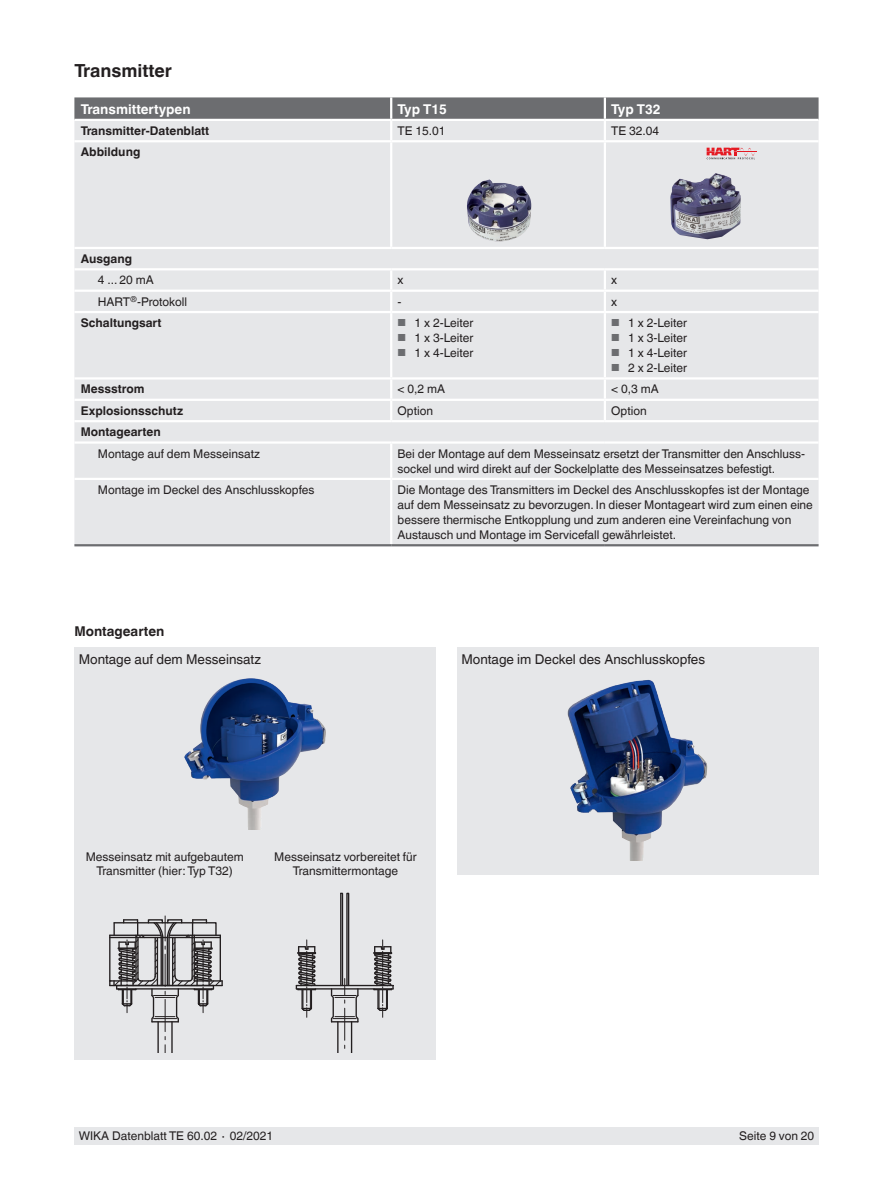
<style>
.page{position:relative;width:893px;height:1188px;background:#fff}
.page>*{position:absolute;margin:0;border:0;box-sizing:border-box;transform-origin:0 0}
.t1{font:700 18px "Helvetica World";color:#231f20}
.t2{font:13.5px "Helvetica World";color:#231f20}
.t3{font:700 13.5px "Helvetica World";color:#fff}
.t4{font:700 13.5px "Helvetica World";color:#231f20}
.t5{font:12px/15px "Helvetica World";color:#231f20}
.t6{font:700 12px "Helvetica World";color:#231f20}
.s1{font-size:10.2px;color:#6c6d70}
</style>
<div class="page">
<div style="left:74px;top:1128px;width:745px;height:17px;background:#e6e7e9"></div>
<div style="left:74px;top:142px;width:745px;height:402px;background:#e6e7e9"></div>
<svg style="left:74px;top:97px;width:745px;height:43px;background:#abacae"></svg>
<hr style="left:390px;top:142px;width:2px;height:105px;background:#fff">
<hr style="left:604px;top:142px;width:2px;height:105px;background:#fff">
<hr style="left:74px;top:247px;width:317px;height:2px;background:#fff">
<hr style="left:391px;top:247px;width:214px;height:2px;background:#fff">
<hr style="left:605px;top:247px;width:214px;height:2px;background:#fff">
<hr style="left:74px;top:268px;width:317px;height:2px;background:#fff">
<hr style="left:391px;top:268px;width:214px;height:2px;background:#fff">
<hr style="left:390px;top:270px;width:2px;height:20px;background:#fff">
<hr style="left:605px;top:268px;width:214px;height:2px;background:#fff">
<hr style="left:604px;top:270px;width:2px;height:20px;background:#fff">
<hr style="left:74px;top:290px;width:317px;height:2px;background:#fff">
<hr style="left:391px;top:290px;width:214px;height:2px;background:#fff">
<svg style="left:390px;top:292px;width:2px;height:19px"></svg>
<hr style="left:605px;top:290px;width:214px;height:2px;background:#fff">
<svg style="left:604px;top:292px;width:2px;height:19px"></svg>
<hr style="left:74px;top:311px;width:317px;height:2px;background:#fff">
<hr style="left:391px;top:311px;width:214px;height:2px;background:#fff">
<hr style="left:390px;top:313px;width:2px;height:64px;background:#fff">
<hr style="left:605px;top:311px;width:214px;height:2px;background:#fff">
<hr style="left:604px;top:313px;width:2px;height:64px;background:#fff">
<hr style="left:74px;top:377px;width:317px;height:3px;background:#fff">
<hr style="left:391px;top:377px;width:214px;height:3px;background:#fff">
<hr style="left:605px;top:377px;width:214px;height:3px;background:#fff">
<hr style="left:74px;top:399px;width:317px;height:2px;background:#fff">
<hr style="left:391px;top:399px;width:214px;height:2px;background:#fff">
<svg style="left:390px;top:380px;width:2px;height:40px"></svg>
<hr style="left:605px;top:399px;width:214px;height:2px;background:#fff">
<svg style="left:604px;top:380px;width:2px;height:40px"></svg>
<hr style="left:74px;top:420px;width:317px;height:2px;background:#fff">
<hr style="left:391px;top:420px;width:214px;height:2px;background:#fff">
<hr style="left:605px;top:420px;width:214px;height:2px;background:#fff">
<hr style="left:74px;top:441px;width:317px;height:3px;background:#fff">
<hr style="left:391px;top:441px;width:214px;height:3px;background:#fff">
<hr style="left:390px;top:444px;width:2px;height:34px;background:#fff">
<hr style="left:605px;top:441px;width:214px;height:3px;background:#fff">
<hr style="left:74px;top:478px;width:317px;height:2px;background:#fff">
<hr style="left:391px;top:478px;width:214px;height:2px;background:#fff">
<hr style="left:390px;top:480px;width:2px;height:64px;background:#fff">
<hr style="left:605px;top:478px;width:214px;height:2px;background:#fff">
<hr style="left:74px;top:544px;width:317px;height:2px;background:#6c6d70">
<hr style="left:391px;top:544px;width:214px;height:2px;background:#6c6d70">
<hr style="left:605px;top:544px;width:214px;height:2px;background:#6c6d70">
<img style="left:467px;top:179px;width:64px;height:63px">
<img style="left:670px;top:173px;width:71px;height:66px">
<svg style="left:707px;top:148px;width:49px;height:11px"></svg>
<div style="left:74px;top:648px;width:362px;height:412px;background:#e6e7e9"></div>
<div style="left:457px;top:648px;width:362px;height:227px;background:#e6e7e9"></div>
<hr style="left:296px;top:988px;width:97px;height:2px;background:#231f20">
<hr style="left:296px;top:985px;width:97px;height:1px;background:#231f20">
<hr style="left:337px;top:1022px;width:2px;height:30px;background:#231f20">
<hr style="left:351px;top:1022px;width:1px;height:30px;background:#231f20">
<hr style="left:344px;top:1008px;width:1px;height:32px;background:#231f20">
<svg style="left:296px;top:940px;width:20px;height:77px"></svg>
<svg style="left:373px;top:940px;width:21px;height:77px"></svg>
<svg style="left:330px;top:892px;width:30px;height:131px"></svg>
<hr style="left:157px;top:1022px;width:2px;height:30px;background:#231f20">
<hr style="left:171px;top:1022px;width:2px;height:30px;background:#231f20">
<hr style="left:165px;top:999px;width:1px;height:33px;background:#231f20">
<svg style="left:165px;top:1037px;width:1px;height:15px"></svg>
<hr style="left:109px;top:935px;width:1px;height:51px;background:#231f20">
<svg style="left:110px;top:916px;width:113px;height:107px"></svg>
<img style="left:567px;top:680px;width:141px;height:180px">
<img style="left:184px;top:678px;width:142px;height:152px">
<div style="left:350px;top:888px;width:53px;height:17px;background:#e6e7e9"></div>
<h1 class="t1" style="left:74px;top:60px;width:99px">Transmitter</h1>
<p class="t3" style="left:81px;top:101px;width:111px">Transmittertypen</p>
<p class="t3" style="left:398px;top:101px;width:51px">Typ T15</p>
<p class="t3" style="left:611px;top:101px;width:51px">Typ T32</p>
<p class="t6" style="left:81px;top:124px;width:130px">Transmitter-Datenblatt</p>
<p class="t5" style="left:398px;top:123px;width:50px">TE 15.01</p>
<p class="t5" style="left:611px;top:123px;width:50px">TE 32.04</p>
<p class="t6" style="left:81px;top:145px;width:61px">Abbildung</p>
<p class="t6" style="left:81px;top:252px;width:53px">Ausgang</p>
<p class="t5" style="left:98px;top:273px;width:58px">4 ... 20 mA</p>
<p class="t5" style="left:398px;top:273px;width:7px">x</p>
<p class="t5" style="left:611px;top:273px;width:7px">x</p>
<p class="t5" style="left:98px;top:294px;width:91px">HART<sup>®</sup>-Protokoll</p>
<p class="t5" style="left:398px;top:294px;width:5px">-</p>
<p class="t5" style="left:611px;top:294px;width:7px">x</p>
<p class="t6" style="left:81px;top:316px;width:82px">Schaltungsart</p>
<p class="t5" style="left:398px;top:315px;width:77px"><span class="s1">■</span> 1 x 2-Leiter</p>
<p class="t5" style="left:398px;top:330px;width:77px"><span class="s1">■</span> 1 x 3-Leiter</p>
<p class="t5" style="left:398px;top:345px;width:77px"><span class="s1">■</span> 1 x 4-Leiter</p>
<p class="t5" style="left:611px;top:315px;width:77px"><span class="s1">■</span> 1 x 2-Leiter</p>
<p class="t5" style="left:611px;top:330px;width:77px"><span class="s1">■</span> 1 x 3-Leiter</p>
<p class="t5" style="left:611px;top:345px;width:77px"><span class="s1">■</span> 1 x 4-Leiter</p>
<p class="t5" style="left:611px;top:360px;width:77px"><span class="s1">■</span> 2 x 2-Leiter</p>
<p class="t6" style="left:81px;top:382px;width:65px">Messstrom</p>
<p class="t5" style="left:398px;top:382px;width:49px">&lt; 0,2 mA</p>
<p class="t5" style="left:611px;top:382px;width:49px">&lt; 0,3 mA</p>
<p class="t6" style="left:81px;top:404px;width:104px">Explosionsschutz</p>
<p class="t5" style="left:398px;top:403px;width:37px">Option</p>
<p class="t5" style="left:611px;top:403px;width:37px">Option</p>
<p class="t6" style="left:81px;top:425px;width:81px">Montagearten</p>
<p class="t5" style="left:98px;top:446px;width:164px">Montage auf dem Messeinsatz</p>
<p class="t5" style="left:398px;top:446px;width:409px">Bei der Montage auf dem Messeinsatz ersetzt der Transmitter den Anschluss&shy;sockel und wird direkt auf der Sockelplatte des Messeinsatzes befestigt.</p>
<p class="t5" style="left:98px;top:482px;width:218px">Montage im Deckel des Anschlusskopfes</p>
<p class="t5" style="left:398px;top:482px;width:417px">Die Montage des Transmitters im Deckel des Anschlusskopfes ist der Montage auf dem Messeinsatz zu bevorzugen. In dieser Montageart wird zum einen eine bessere thermische Entkopplung und zum anderen eine Vereinfachung von Austausch und Montage im Servicefall gewährleistet.</p>
<p class="t4" style="left:74px;top:623px;width:91px">Montagearten</p>
<p class="t2" style="left:79px;top:652px;width:184px">Montage auf dem Messeinsatz</p>
<p class="t2" style="left:461px;top:652px;width:245px">Montage im Deckel des Anschlusskopfes</p>
<p class="t5" style="left:86px;top:850px;width:160px;line-height:13.5px;text-align:center">Messeinsatz mit aufgebautem<br>Transmitter (hier: Typ T32)</p>
<p class="t5" style="left:274px;top:850px;width:144px;line-height:13.5px;text-align:center">Messeinsatz vorbereitet für<br>Transmittermontage</p>
<p class="t5" style="left:79px;top:1129px;width:196px">WIKA Datenblatt TE 60.02 ∙ 02/2021</p>
<p class="t5" style="left:739px;top:1129px;width:77px">Seite 9 von 20</p>
</div>
